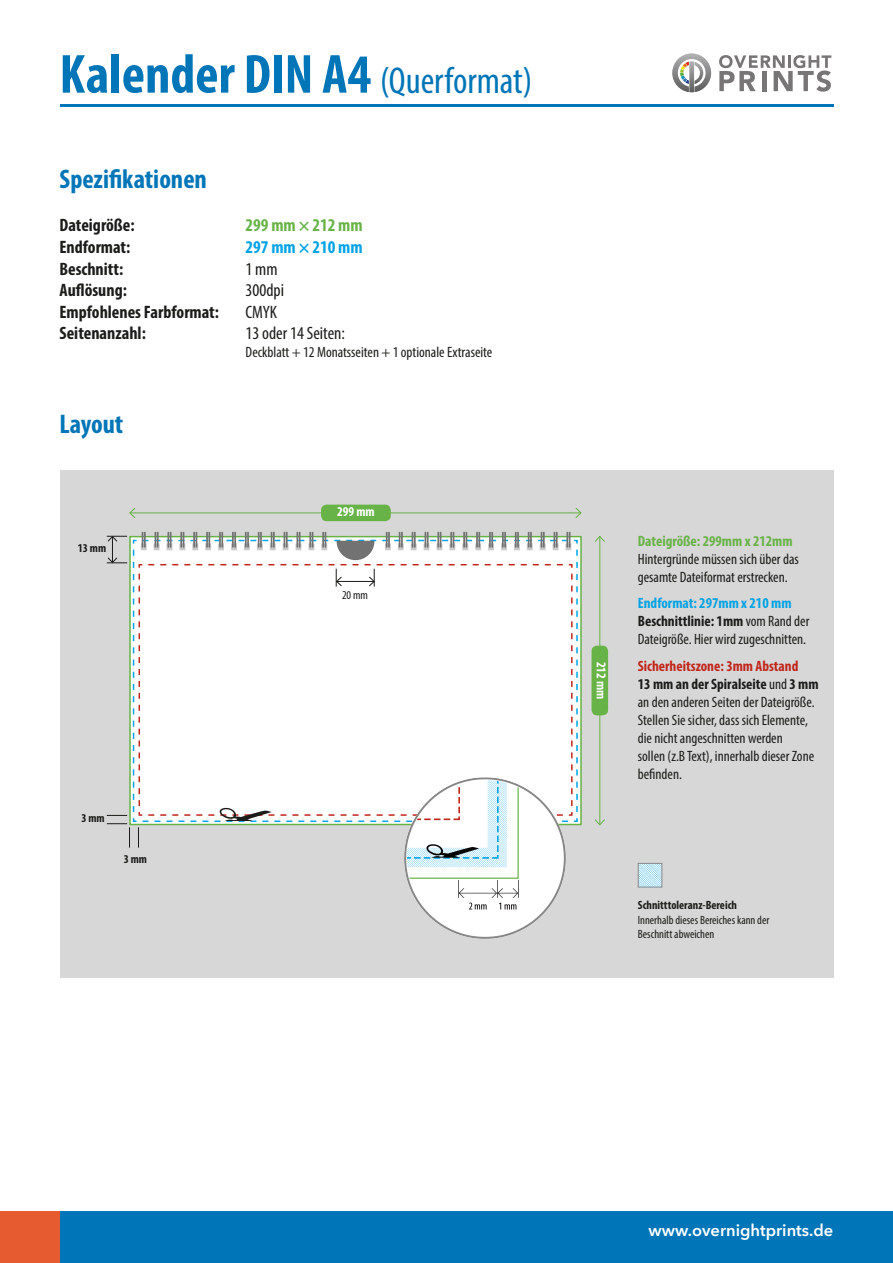
<style>
.page{position:relative;width:893px;height:1263px;background:#fff}
.page>*{position:absolute;margin:0;border:0;box-sizing:border-box;transform-origin:0 0}
.t1{font:700 condensed 55.5px "Myriad Pro";color:#0075b7}
.t2{font:700 condensed 27px "Myriad Pro";color:#0075b7}
.t3{font:700 condensed 18px "Myriad Pro";color:#1c1c1a}
.t4{font:condensed 18px "Myriad Pro";color:#1c1c1a}
.t5{font:700 condensed 18px "Myriad Pro";color:#67b347}
.t6{font:700 condensed 18px "Myriad Pro";color:#00a3e6}
.t7{font:600 16.5px "Avenir Next LT Pro";color:#fff}
.t8{font:condensed 15px/18px "Myriad Pro";color:#1c1c1a}
.t9{font:700 condensed 15px "Myriad Pro";color:#c1261b}
.t10{font:700 condensed 15px "Myriad Pro";color:#67b347}
.t11{font:700 condensed 15px "Myriad Pro";color:#00a3e6}
.t12{font:700 condensed 13.5px "Myriad Pro";color:#fff}
.t13{font:condensed 12px/14.4px "Myriad Pro";color:#1c1c1a}
.t14{font:700 condensed 12px "Myriad Pro";color:#1c1c1a}
.s1{font-weight:400;font-size:37.5px}
.s2{font-weight:700}
</style>
<div class="page">
<hr style="left:60px;top:104px;width:773px;height:2px;background:#0075b7">
<div style="left:60px;top:1212px;width:833px;height:51px;background:#0075b7"></div>
<div style="left:0;top:1212px;width:60px;height:51px;background:#e65b2f"></div>
<svg style="left:719px;top:55px;width:112px;height:37px"></svg>
<svg style="left:672px;top:54px;width:39px;height:38px"></svg>
<div style="left:60px;top:471px;width:773px;height:507px;background:#d7d7d7"></div>
<hr style="left:599px;top:536px;width:1px;height:289px;background:#67b347">
<svg style="left:594px;top:818px;width:11px;height:8px"></svg>
<svg style="left:594px;top:535px;width:11px;height:8px"></svg>
<hr style="left:130px;top:512px;width:451px;height:1px;background:#67b347">
<svg style="left:129px;top:507px;width:7px;height:11px"></svg>
<svg style="left:575px;top:508px;width:7px;height:10px"></svg>
<div style="left:591px;top:646px;width:17px;height:69px;background:#67b347;border-radius:6px"></div>
<div style="left:321px;top:505px;width:70px;height:16px;background:#67b347;border-radius:6px"></div>
<img style="left:404px;top:848px;width:162px;height:91px">
<img style="left:640px;top:865px;width:20px;height:20px">
<div style="left:638px;top:863px;width:24px;height:24px;border:1px solid #878788"></div>
<svg style="left:107px;top:532px;width:471px;height:316px;background:#f3f4f3"></svg>
<p class="t1" style="left:60px;top:39px;width:474px">Kalender DIN A4 <span class="s1">(Querformat)</span></p>
<p class="t2" style="left:60px;top:162px;width:149px">Spezifikationen</p>
<p class="t3" style="left:60px;top:214px;width:77px">Dateigröße:</p>
<p class="t5" style="left:246px;top:214px;width:119px">299 mm × 212 mm</p>
<p class="t3" style="left:60px;top:236px;width:72px">Endformat:</p>
<p class="t6" style="left:246px;top:236px;width:119px">297 mm × 210 mm</p>
<p class="t3" style="left:60px;top:257px;width:65px">Beschnitt:</p>
<p class="t4" style="left:246px;top:258px;width:34px">1 mm</p>
<p class="t3" style="left:60px;top:279px;width:69px">Auflösung:</p>
<p class="t4" style="left:246px;top:279px;width:40px">300dpi</p>
<p class="t3" style="left:60px;top:301px;width:161px">Empfohlenes Farbformat:</p>
<p class="t4" style="left:246px;top:301px;width:33px">CMYK</p>
<p class="t3" style="left:60px;top:322px;width:88px">Seitenanzahl:</p>
<p class="t4" style="left:246px;top:323px;width:101px">13 oder 14 Seiten:</p>
<p class="t8" style="left:246px;top:343px;width:248px">Deckblatt + 12 Monatsseiten + 1 optionale Extraseite</p>
<p class="t2" style="left:60px;top:407px;width:65px">Layout</p>
<p class="t14" style="left:78px;top:541px;width:30px">13 mm</p>
<p class="t14" style="left:81px;top:811px;width:25px">3 mm</p>
<p class="t14" style="left:124px;top:852px;width:25px">3 mm</p>
<p class="t12" style="left:337px;top:503px;width:39px">299 mm</p>
<p class="t13" style="left:342px;top:588px;width:28px">20 mm</p>
<p class="t12" style="left:610px;top:662px;width:39px;rotate:90deg">212 mm</p>
<p class="t10" style="left:638px;top:531px;width:156px">Dateigröße: 299mm x 212mm</p>
<p class="t8" style="left:638px;top:550px;width:162px">Hintergründe müssen sich über das gesamte Dateiformat erstrecken.</p>
<p class="t11" style="left:638px;top:594px;width:155px">Endformat: 297mm x 210 mm</p>
<p class="t8" style="left:638px;top:612px;width:173px"><span class="s2">Beschnittlinie: 1mm</span> vom Rand der<br>Dateigröße. Hier wird zugeschnitten.</p>
<p class="t9" style="left:638px;top:656px;width:162px">Sicherheitszone: 3mm Abstand</p>
<p class="t8" style="left:638px;top:675px;width:182px"><span class="s2">13 mm an der Spiralseite</span> und <span class="s2">3 mm </span>an den anderen Seiten der Dateigröße.<br>Stellen Sie sicher, dass sich Elemente, die nicht angeschnitten werden<br>sollen (z.B Text), innerhalb dieser Zone befinden.</p>
<p class="t14" style="left:638px;top:898px;width:101px">Schnitttoleranz-Bereich</p>
<p class="t13" style="left:638px;top:912px;width:133px">Innerhalb dieses Bereiches kann der<br>Beschnitt abweichen</p>
<p class="t7" style="left:649px;top:1220px;width:186px">www.overnightprints.de</p>
</div>
